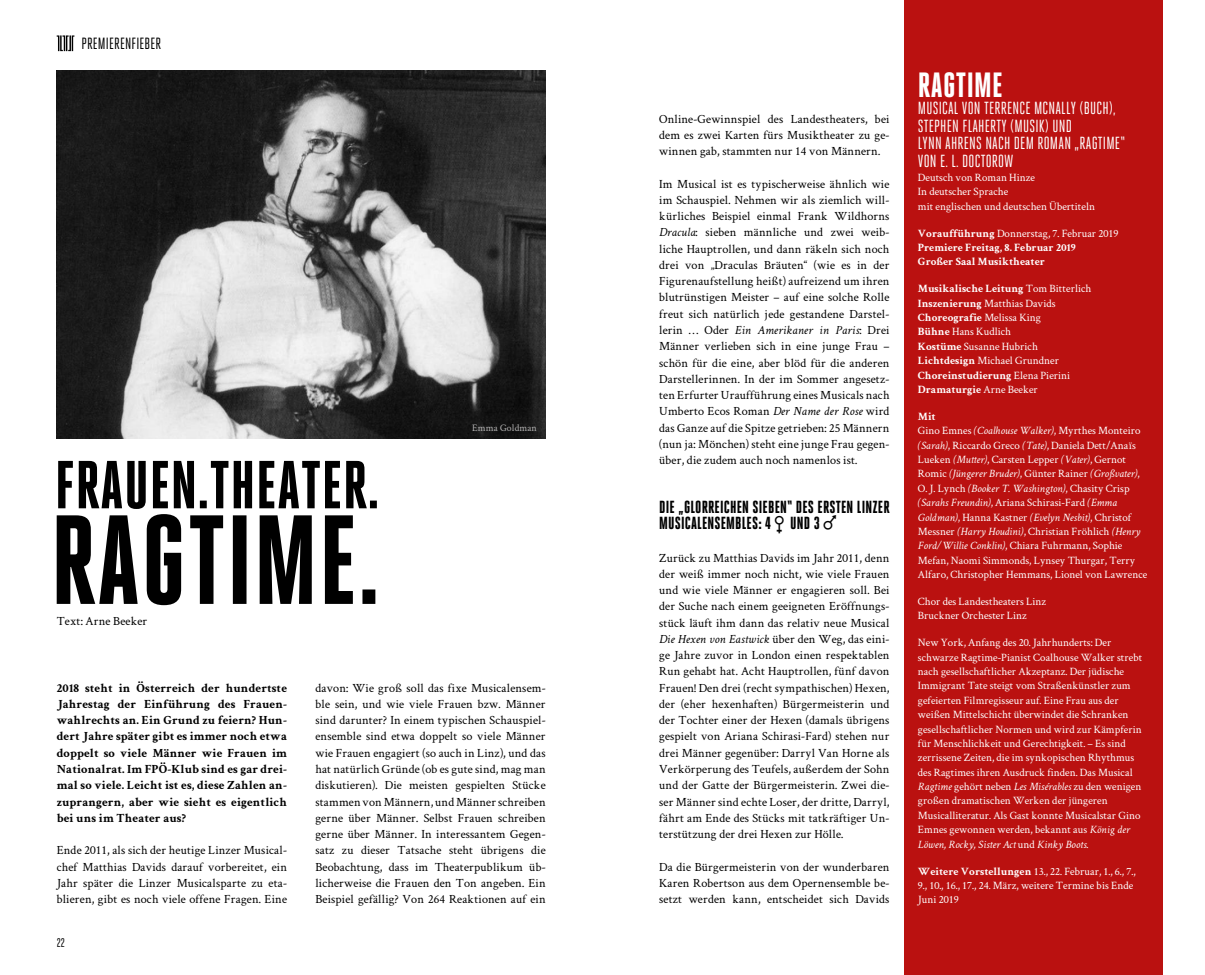
<style>
.page{position:relative;width:1205px;height:975px;background:#fff}
.page>*{position:absolute;margin:0;border:0;box-sizing:border-box;transform-origin:0 0}
.FOYER5_KASTEN_Stückt{font:800 35px "Heroic Condensed";letter-spacing:.01em;color:#fff}
.FOYER5_KASTEN_Stückt-2{font:17.5px "Heroic Condensed";letter-spacing:.01em;color:#fff}
.FOYER5_FLIESSTEXT{font:800 17.5px/16.2px "Heroic Condensed";letter-spacing:.01em;color:#000}
.t1{font:16.25px "Heroic Condensed";letter-spacing:.01em;color:#000}
.FOYER5_FLIESSTEXT-2{font:12.5px/16.2px "Crimson Text";letter-spacing:.01em;color:#000;text-align:justify}
.FOYER5_FLIESSTEXT-3{font:700 12.5px/16.2px "Crimson Text";letter-spacing:.01em;color:#000;text-align:justify}
.t2{font:12.5px "Heroic Condensed";color:#000}
.Fliesstext{font:11.25px/14.4px "Crimson Text";color:#fff}
.Fliesstext-2{font:700 11.25px "Crimson Text";color:#fff}
.FOYER5_FLIESSTEXT-4{font:10px "Crimson Text";letter-spacing:.01em;color:#b3b2b2}
.s1{font-style:italic}
.s2{font-weight:900}
.s3{font-weight:700}
.s4{font-weight:400}
</style>
<div class="page">
<img style="left:57px;top:71px;width:489px;height:367px">
<svg style="left:57px;top:461px;width:320px;height:144px"></svg>
<div style="left:904px;top:0;width:258px;height:974px;background:#ba1110"></div>
<svg style="left:57px;top:35px;width:17px;height:16px"></svg>
<h3 class="t1" style="left:81px;top:35px;width:81px">PREMIERENFIEBER</h3>
<p class="FOYER5_FLIESSTEXT-4" style="left:472px;top:420px;width:66px">Emma Goldman</p>
<p class="FOYER5_FLIESSTEXT-2" style="left:57px;top:612px;width:92px">Text: Arne Beeker</p>
<p class="FOYER5_FLIESSTEXT-3" style="left:57px;top:678px;width:232px">2018 steht in Österreich der hundertste Jahrestag der Einführung des Frauen&shy;wahlrechts an. Ein Grund zu feiern? Hun&shy;dert Jahre später gibt es immer noch etwa doppelt so viele Männer wie Frauen im Nationalrat. Im FPÖ-Klub sind es gar drei&shy;mal so viele. Leicht ist es, diese Zahlen an&shy;zuprangern, aber wie sieht es eigentlich bei uns im Theater aus?</p>
<p class="FOYER5_FLIESSTEXT-2" style="left:57px;top:841px;width:232px">Ende 2011, als sich der heutige Linzer Musical&shy;chef Matthias Davids darauf vorbereitet, ein Jahr später die Linzer Musicalsparte zu eta&shy;blieren, gibt es noch viele offene Fragen. Eine</p>
<p class="t2" style="left:57px;top:935px;width:10px">22</p>
<p class="FOYER5_FLIESSTEXT-2" style="left:315px;top:679px;width:232px">davon: Wie groß soll das fixe Musicalensem&shy;ble sein, und wie viele Frauen bzw. Männer sind darunter? In einem typischen Schauspiel&shy;ensemble sind etwa doppelt so viele Männer wie Frauen engagiert (so auch in Linz), und das hat natürlich Gründe (ob es gute sind, mag man diskutieren). Die meisten gespielten Stücke stammen von Männern, und Männer schreiben gerne über Männer. Selbst Frauen schreiben gerne über Männer. In interessantem Gegen&shy;satz zu dieser Tatsache steht übrigens die Beobachtung, dass im Theaterpublikum üb&shy;licherweise die Frauen den Ton angeben. Ein Beispiel gefällig? Von 264 Reaktionen auf ein</p>
<p class="FOYER5_FLIESSTEXT-2" style="left:659px;top:110px;width:232px">Online-Gewinnspiel des Landestheaters, bei dem es zwei Karten fürs Musiktheater zu ge&shy;winnen gab, stammten nur 14 von Männern.</p>
<p class="FOYER5_FLIESSTEXT-2" style="left:659px;top:175px;width:232px">Im Musical ist es typischerweise ähnlich wie im Schauspiel. Nehmen wir als ziemlich will&shy;kürliches Beispiel einmal Frank Wildhorns <span class="s1">Dracula</span>: sieben männliche und zwei weib&shy;liche Hauptrollen, und dann räkeln sich noch drei von „Draculas Bräuten“ (wie es in der Figurenaufstellung heißt) aufreizend um ihren blutrünstigen Meister – auf eine solche Rolle freut sich natürlich jede gestandene Darstel&shy;lerin … Oder <span class="s1">Ein Amerikaner in Paris</span>: Drei Männer verlieben sich in eine junge Frau – schön für die eine, aber blöd für die anderen Darstellerinnen. In der im Sommer angesetz&shy;ten Erfurter Uraufführung eines Musicals nach Umberto Ecos Roman <span class="s1">Der Name der Rose</span> wird das Ganze auf die Spitze getrieben: 25 Männern (nun ja: Mönchen) steht eine junge Frau gegen&shy;über, die zudem auch noch namenlos ist.</p>
<p class="FOYER5_FLIESSTEXT" style="left:659px;top:498px;width:232px">DIE „GLORREICHEN SIEBEN“ DES ERSTEN LINZER<br>MUSICALENSEMBLES<span class="s2">:</span> 4 UND 3</p>
<p class="FOYER5_FLIESSTEXT-2" style="left:659px;top:549px;width:232px">Zurück zu Matthias Davids im Jahr 2011, denn der weiß immer noch nicht, wie viele Frauen und wie viele Männer er engagieren soll. Bei der Suche nach einem geeigneten Eröffnungs&shy;stück läuft ihm dann das relativ neue Musical <span class="s1">Die Hexen von Eastwick</span> über den Weg, das eini&shy;ge Jahre zuvor in London einen respektablen Run gehabt hat. Acht Hauptrollen, fünf davon Frauen! Den drei (recht sympathischen) Hexen, der (eher hexenhaften) Bürgermeisterin und der Tochter einer der Hexen (damals übrigens gespielt von Ariana Schirasi-Fard) stehen nur drei Männer gegenüber: Darryl Van Horne als Verkörperung des Teufels, außerdem der Sohn und der Gatte der Bürgermeisterin. Zwei die&shy;ser Männer sind echte Loser, der dritte, Darryl, fährt am Ende des Stücks mit tatkräftiger Un&shy;terstützung der drei Hexen zur Hölle.</p>
<p class="FOYER5_FLIESSTEXT-2" style="left:659px;top:857px;width:232px">Da die Bürgermeisterin von der wunderbaren Karen Robertson aus dem Opernensemble be&shy;setzt werden kann, entscheidet sich Davids</p>
<p class="FOYER5_KASTEN_Stückt" style="left:918px;top:65px;width:86px">RAGTIME</p>
<p class="FOYER5_KASTEN_Stückt-2" style="left:918px;top:99px;width:199px">MUSICAL VON TERRENCE MCNALLY (BUCH),</p>
<p class="FOYER5_KASTEN_Stückt-2" style="left:918px;top:116px;width:156px">STEPHEN FLAHERTY (MUSIK) UND</p>
<p class="FOYER5_KASTEN_Stückt-2" style="left:918px;top:134px;width:208px">LYNN AHRENS NACH DEM ROMAN „RAGTIME“</p>
<p class="FOYER5_KASTEN_Stückt-2" style="left:918px;top:151px;width:97px">VON E. L. DOCTOROW</p>
<p class="Fliesstext" style="left:918px;top:170px;width:119px">Deutsch von Roman Hinze</p>
<p class="Fliesstext" style="left:918px;top:184px;width:92px">In deutscher Sprache</p>
<p class="Fliesstext" style="left:918px;top:198px;width:179px">mit englischen und deutschen Übertiteln</p>
<p class="Fliesstext" style="left:918px;top:225px;width:202px"><span class="s3">Voraufführung</span> Donnerstag, 7. Februar 2019</p>
<p class="Fliesstext-2" style="left:918px;top:239px;width:159px">Premiere Freitag, 8. Februar 2019</p>
<p class="Fliesstext-2" style="left:918px;top:253px;width:128px">Großer Saal Musiktheater</p>
<p class="Fliesstext-2" style="left:918px;top:280px;width:175px">Musikalische Leitung <span class="s4">Tom Bitterlich</span></p>
<p class="Fliesstext" style="left:918px;top:295px;width:139px"><span class="s3">Inszenierung</span> Matthias Davids</p>
<p class="Fliesstext-2" style="left:918px;top:309px;width:125px">Choreografie <span class="s4">Melissa King</span></p>
<p class="Fliesstext" style="left:918px;top:324px;width:95px"><span class="s3">Bühne</span> Hans Kudlich</p>
<p class="Fliesstext" style="left:918px;top:338px;width:121px"><span class="s3">Kostüme</span> Susanne Hubrich</p>
<p class="Fliesstext" style="left:918px;top:353px;width:143px"><span class="s3">Lichtdesign</span> Michael Grundner</p>
<p class="Fliesstext-2" style="left:918px;top:367px;width:154px">Choreinstudierung <span class="s4">Elena Pierini</span></p>
<p class="Fliesstext-2" style="left:918px;top:381px;width:122px">Dramaturgie <span class="s4">Arne Beeker</span></p>
<p class="Fliesstext-2" style="left:918px;top:408px;width:19px">Mit</p>
<p class="Fliesstext" style="left:918px;top:423px;width:231px">Gino Emnes <span class="s1">(Coalhouse Walker)</span>, Myrthes Monteiro <span class="s1">(Sarah)</span>, Riccardo Greco <span class="s1">(Tate)</span>, Daniela Dett/Anaïs Lueken <span class="s1">(Mutter)</span>, Carsten Lepper <span class="s1">(Vater)</span>, Gernot Romic <span class="s1">(Jüngerer Bruder)</span>, Günter Rainer <span class="s1">(Großvater)</span>, O. J. Lynch <span class="s1">(Booker T. Washington)</span>, Chasity Crisp <span class="s1">(Sarahs Freundin)</span>, Ariana Schirasi-Fard <span class="s1">(Emma Goldman)</span>, Hanna Kastner <span class="s1">(Evelyn Nesbit)</span>, Christof Messner <span class="s1">(Harry Houdini)</span>, Christian Fröhlich <span class="s1">(Henry Ford/Willie Conklin)</span>, Chiara Fuhrmann, Sophie Mefan, Naomi Simmonds, Lynsey Thurgar, Terry Alfaro, Christopher Hemmans, Lionel von Lawrence</p>
<p class="Fliesstext" style="left:918px;top:593px;width:130px">Chor des Landestheaters Linz</p>
<p class="Fliesstext" style="left:918px;top:608px;width:111px">Bruckner Orchester Linz</p>
<p class="Fliesstext" style="left:918px;top:635px;width:226px">New York, Anfang des 20. Jahrhunderts: Der schwarze Ragtime-Pianist Coalhouse Walker strebt nach gesellschaftlicher Akzeptanz. Der jüdische Immigrant Tate steigt vom Straßenkünstler zum gefeierten Filmregisseur auf. Eine Frau aus der weißen Mittelschicht überwindet die Schranken gesellschaftlicher Normen und wird zur Kämpferin für Menschlichkeit und Gerechtigkeit. – Es sind zerrissene Zeiten, die im synkopischen Rhythmus des Ragtimes ihren Ausdruck finden. Das Musical <span class="s1">Ragtime</span> gehört neben <span class="s1">Les Misérables</span> zu den wenigen großen dramatischen Werken der jüngeren Musicalliteratur. Als Gast konnte Musicalstar Gino Emnes gewonnen werden, bekannt aus <span class="s1">König der Löwen, Rocky, Sister Act</span> und <span class="s1">Kinky Boots</span>.</p>
<p class="Fliesstext" style="left:918px;top:863px;width:219px"><span class="s3">Weitere Vorstellungen</span> 13., 22. Februar, 1., 6., 7.,<br>9., 10., 16., 17., 24. März, weitere Termine bis Ende<br>Juni 2019</p>
</div>
